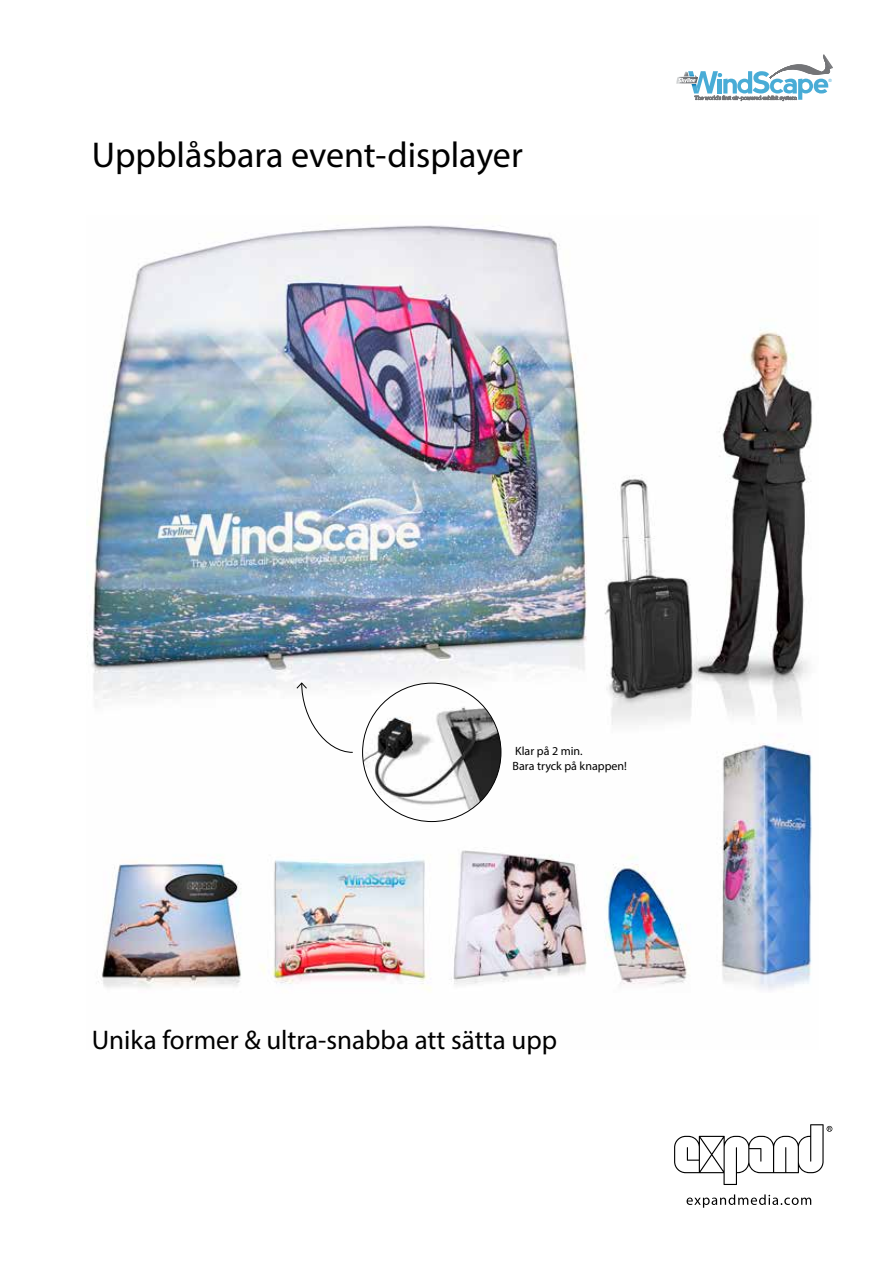
<style>
.page{position:relative;width:893px;height:1263px;background:#fff}
.page>*{position:absolute;margin:0;border:0;box-sizing:border-box;transform-origin:0 0}
.t1{font:36px "Myriad Pro";color:#000}
.t2{font:27px "Myriad Pro";color:#000}
.t3{font:12px/15px "Myriad Pro";color:#000}
.t4{font:4.35px "Trade Gothic Cond Eighteen";color:#49acd6}
</style>
<div class="page">
<svg style="left:674px;top:1124px;width:158px;height:84px"></svg>
<svg style="left:676px;top:54px;width:157px;height:47px"></svg>
<img style="left:86px;top:225px;width:726px;height:766px">
<svg style="left:296px;top:682px;width:57px;height:71px"></svg>
<img style="left:363px;top:683px;width:138px;height:127px">
<h1 class="t1" style="left:92px;top:133px;width:432px">Uppblåsbara event-displayer</h1>
<p class="t4" style="left:828px;top:78px;width:5px">®</p>
<p class="t3" style="left:513px;top:743px;width:116px">Klar på 2 min.<br>Bara tryck på knappen!</p>
<p class="t2" style="left:92px;top:1023px;width:467px">Unika former &amp; ultra-snabba att sätta upp</p>
</div>
